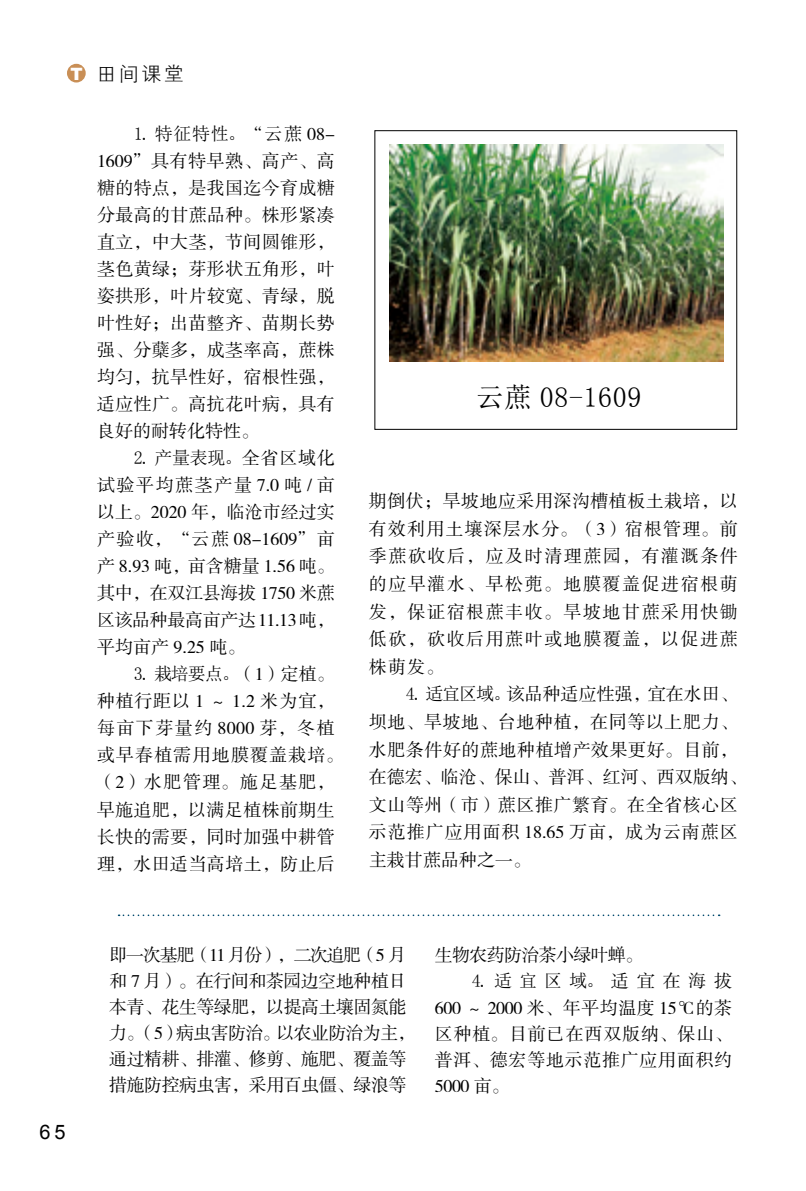
<style>
.page{position:relative;width:806px;height:1191px;background:#fff}
.page>*{position:absolute;margin:0;border:0;box-sizing:border-box;transform-origin:0 0}
.t1{font:28px "Sim Sun";letter-spacing:.02em;color:#000}
.t2{font:20px "FZXH1 JW GB1 0";color:#000}
.t3{font:20px "Arial";color:#000}
.t4{font:18px/27px "FZSSK GBK1 0";letter-spacing:.02em;color:#000;text-align:justify}
.t5{font:18px/26px "FZSSK GBK1 0";letter-spacing:-.03em;color:#000}
.t6{font:18px "Sim Sun";letter-spacing:.01em;color:#000}
.t7{font:18px "FZSSK GBK1 0";letter-spacing:-.04em;color:#000}
.s1{font-family:"Arial";font-weight:900;font-size:17px;color:#fff}
.s2{font-family:"FZSSK GBK1 0"}
.s3{font-family:"Sim Sun"}
</style>
<div class="page">
<div style="left:67px;top:64px;width:19px;height:18px;background:#c98f56;border-radius:50%"></div>
<img style="left:389px;top:145px;width:333px;height:216px">
<svg style="left:118px;top:914px;width:601px;height:2px"></svg>
<p class="t2" style="left:70px;top:63px;width:115px"><span class="s1">T</span> 田间课堂</p>
<p class="t6" style="left:134px;top:125px;width:202px">1. 特征特性。<span class="s2">“云蔗 08-</span></p>
<p class="t4" style="left:97px;top:148px;width:239px">1609”具有特早熟、高产、高糖的特点，是我国迄今育成糖分最高的甘蔗品种。株形紧凑直立，中大茎，节间圆锥形，茎色黄绿；芽形状五角形，叶姿拱形，叶片较宽、青绿，脱叶性好；出苗整齐、苗期长势强、分蘖多，成茎率高，蔗株均匀，抗旱性好，宿根性强，适应性广。高抗花叶病，具有良好的耐转化特性。</p>
<p class="t6" style="left:134px;top:449px;width:202px">2. 产量表现。<span class="s2">全省区域化</span></p>
<p class="t4" style="left:97px;top:472px;width:239px">试验平均蔗茎产量 7.0 吨 / 亩以上。2020 年，临沧市经过实产验收，“云蔗 08-1609”亩产 8.93 吨，亩含糖量 1.56 吨。其中，在双江县海拔 1750 米蔗区该品种最高亩产达11.13吨，平均亩产 9.25 吨。</p>
<p class="t6" style="left:134px;top:665px;width:202px">3. 栽培要点。<span class="s2">（1）定植。</span></p>
<p class="t4" style="left:97px;top:688px;width:248px;text-align:left">种植行距以 1 ～ 1.2 米为宜，每亩下芽量约 8000 芽，冬植或早春植需用地膜覆盖栽培。（2）水肥管理。施足基肥，早施追肥，以满足植株前期生长快的需要，同时加强中耕管理，水田适当高培土，防止后</p>
<h1 class="t1" style="left:475px;top:383px;width:167px">云蔗 08-1609</h1>
<p class="t4" style="left:369px;top:488px;width:370px;line-height:27.6px">期倒伏；旱坡地应采用深沟槽植板土栽培，以有效利用土壤深层水分。（3）宿根管理。前季蔗砍收后，应及时清理蔗园，有灌溉条件的应早灌水、早松蔸。地膜覆盖促进宿根萌发，保证宿根蔗丰收。旱坡地甘蔗采用快锄低砍，砍收后用蔗叶或地膜覆盖，以促进蔗株萌发。</p>
<p class="t4" style="left:369px;top:681px;width:379px;line-height:27.6px;text-align:left;text-indent:37px"><span class="s3">4.适宜区域。</span>该品种适应性强，宜在水田、坝地、旱坡地、台地种植，在同等以上肥力、水肥条件好的蔗地种植增产效果更好。目前，在德宏、临沧、保山、普洱、红河、西双版纳、文山等州（市）蔗区推广繁育。在全省核心区示范推广应用面积 18.65 万亩，成为云南蔗区主栽甘蔗品种之一。</p>
<p class="t3" style="left:39px;top:1118px;width:28px">65</p>
<p class="t5" style="left:109px;top:943px;width:307px">即一次基肥（11 月份），二次追肥（5 月和 7 月）。在行间和茶园边空地种植日本青、花生等绿肥，以提高土壤固氮能力。（5）病虫害防治。以农业防治为主，通过精耕、排灌、修剪、施肥、覆盖等措施防控病虫害，采用百虫僵、绿浪等</p>
<p class="t7" style="left:434px;top:945px;width:210px">生物农药防治茶小绿叶蝉。</p>
<p class="t6" style="left:471px;top:971px;width:262px">4.适宜区域。<span class="s2">适宜在海拔</span></p>
<p class="t4" style="left:434px;top:995px;width:298px;line-height:26px">600 ～ 2000 米、年平均温度 15℃的茶区种植。目前已在西双版纳、保山、普洱、德宏等地示范推广应用面积约5000 亩。</p>
</div>
